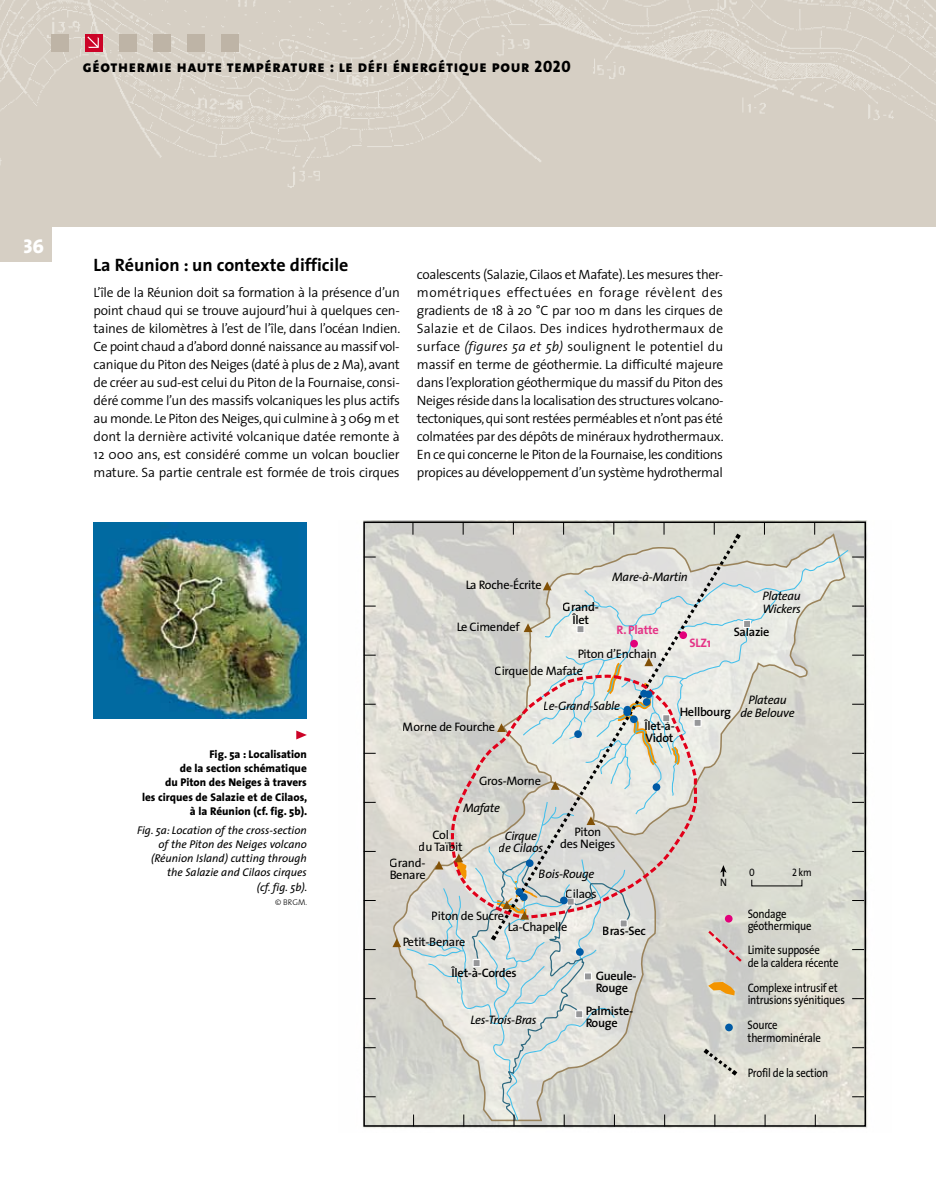
<style>
.page{position:relative;width:936px;height:1191px;background:#fff}
.page>*{position:absolute;margin:0;border:0;box-sizing:border-box;transform-origin:0 0}
.t1{font:19.95px "The Sans Extra Bold Caps";color:#fff}
.t2{font:700 18px "The Sans";color:#000}
.t3{font:16.5px "The Sans Extra Bold Caps";letter-spacing:.04em;color:#000;scale:.95 1}
.t4{font:300 13.5px/18px "The Sans";letter-spacing:-.025em;color:#000;text-align:justify}
.t5{font:12.3px/12.3px "The Sans";letter-spacing:-.02em;color:#000;text-align:center}
.t6{font:12.3px/12.3px "The Sans";letter-spacing:-.02em;color:#000;scale:.87 1}
.t7{font:italic 12.3px/12.3px "The Sans";letter-spacing:-.02em;color:#000;text-align:center}
.t8{font:600 12.3px/12.3px "The Sans";letter-spacing:-.02em;color:#000}
.t9{font:700 12.3px "The Sans";letter-spacing:-.02em;color:#e53286}
.t10{font:italic 11.25px/14.2px "The Sans";color:#000;text-align:right}
.t11{font:800 11.25px/14.2px "The Sans";color:#000;text-align:right}
.t12{font:10.8px "The Sans";color:#000;scale:.9 1}
.t13{font:10.8px "The Sans Caps";color:#000;scale:.9 1}
.t14{font:300 8.25px "The Sans";color:#000}
.s1{font-style:italic}
.s2{font-family:"The Sans Caps"}
</style>
<div class="page">
<div style="left:0;top:29px;width:51px;height:232px;background:#d6cfc4"></div>
<div style="left:0;top:0;width:935px;height:226px;background:#d6cfc4"></div>
<img style="left:0;top:0;width:935px;height:188px">
<img style="left:362px;top:521px;width:506px;height:607px">
<svg style="left:392px;top:523px;width:472px;height:605px;background:#d7d7d1"></svg>
<svg style="left:296px;top:730px;width:11px;height:9px"></svg>
<div style="left:119px;top:34px;width:17px;height:17px;background:#beb4a6"></div>
<div style="left:51px;top:34px;width:17px;height:17px;background:#beb4a6"></div>
<svg style="left:83px;top:32px;width:21px;height:21px"></svg>
<div style="left:153px;top:34px;width:17px;height:17px;background:#beb4a6"></div>
<div style="left:187px;top:34px;width:17px;height:17px;background:#beb4a6"></div>
<div style="left:221px;top:34px;width:17px;height:17px;background:#beb4a6"></div>
<img style="left:94px;top:522px;width:213px;height:197px">
<p class="t3" style="left:83px;top:53px;width:515px">géothermie haute température : le défi énergétique pour 2020</p>
<h1 class="t1" style="left:23px;top:229px;width:22px">36</h1>
<h2 class="t2" style="left:94px;top:250px;width:256px">La Réunion : un contexte difficile</h2>
<p class="t4" style="left:94px;top:283px;width:308px">L’île de la Réunion doit sa formation à la présence d’un point chaud qui se trouve aujourd’hui à quelques cen&shy;taines de kilomètres à l’est de l’île, dans l’océan Indien.<br>Ce point chaud a d’abord donné naissance au massif vol&shy;canique du Piton des Neiges (daté à plus de 2 Ma), avant de créer au sud-est celui du Piton de la Fournaise, consi&shy;déré comme l’un des massifs volcaniques les plus actifs au monde. Le Piton des Neiges, qui culmine à 3 069 m et dont la dernière activité volcanique datée remonte à 12 000 ans, est considéré comme un volcan bouclier mature. Sa partie centrale est formée de trois cirques</p>
<p class="t4" style="left:417px;top:265px;width:308px">coalescents (Salazie, Cilaos et Mafate). Les mesures ther&shy;mométriques effectuées en forage révèlent des gradients de 18 à 20 °C par 100 m dans les cirques de Salazie et de Cilaos. Des indices hydrothermaux de surface <span class="s1">(figures 5a et 5b)</span> soulignent le potentiel du massif en terme de géothermie. La difficulté majeure dans l’exploration géothermique du massif du Piton des Neiges réside dans la localisation des structures volcano&shy;tectoniques, qui sont restées perméables et n’ont pas été colmatées par des dépôts de minéraux hydrothermaux.<br>En ce qui concerne le Piton de la Fournaise, les conditions propices au développement d’un système hydrothermal</p>
<p class="t7" style="left:612px;top:570px;width:77px">Mare-à-Martin</p>
<p class="t5" style="left:465px;top:579px;width:78px">La Roche-Écrite</p>
<p class="t5" style="left:456px;top:620px;width:65px">Le Cimendef</p>
<p class="t5" style="left:494px;top:664px;width:90px">Cirque de Mafate</p>
<p class="t8" style="left:563px;top:601px;width:37px;text-align:center">Grand-<br>Îlet</p>
<p class="t9" style="left:616px;top:619px;width:44px">R. Platte</p>
<p class="t5" style="left:577px;top:647px;width:81px">Piton d’Enchain</p>
<p class="t9" style="left:689px;top:632px;width:23px">SLZ1</p>
<p class="t7" style="left:762px;top:589px;width:40px;text-align:left">Plateau<br>Wickers</p>
<p class="t8" style="left:733px;top:626px;width:37px">Salazie</p>
<p class="t11" style="left:142px;top:746px;width:167px">Fig. 5a : Localisation<br>de la section schématique<br>du Piton des Neiges à travers<br>les cirques de Salazie et de Cilaos, à la Réunion (cf. fig. 5b).</p>
<p class="t10" style="left:137px;top:822px;width:172px">Fig. 5a: Location of the cross-section of the Piton des Neiges volcano (Réunion Island) cutting through the Salazie and Cilaos cirques<br>(cf. fig. 5b).</p>
<p class="t14" style="left:275px;top:895px;width:34px">© BRGM.</p>
<p class="t5" style="left:402px;top:720px;width:94px">Morne de Fourche</p>
<p class="t7" style="left:544px;top:699px;width:77px">Le-Grand-Sable</p>
<p class="t8" style="left:679px;top:705px;width:53px">Hellbourg</p>
<p class="t8" style="left:644px;top:719px;width:32px">Îlet-à-<br>Vidot</p>
<p class="t7" style="left:740px;top:693px;width:56px">Plateau<br>de Belouve</p>
<p class="t5" style="left:479px;top:774px;width:63px">Gros-Morne</p>
<p class="t7" style="left:463px;top:801px;width:38px">Mafate</p>
<p class="t5" style="left:418px;top:828px;width:45px">Col<br>du Taïbit</p>
<p class="t7" style="left:498px;top:829px;width:46px">Cirque de Cilaos</p>
<p class="t5" style="left:560px;top:825px;width:57px">Piton<br>des Neiges</p>
<p class="t5" style="left:389px;top:856px;width:38px;text-align:left">Grand-<br>Benare</p>
<p class="t7" style="left:538px;top:867px;width:57px">Bois-Rouge</p>
<p class="t5" style="left:566px;top:886px;width:32px">Cilaos</p>
<p class="t5" style="left:432px;top:909px;width:74px">Piton de Sucre</p>
<p class="t5" style="left:507px;top:920px;width:61px">La-Chapelle</p>
<p class="t5" style="left:402px;top:935px;width:65px">Petit-Benare</p>
<p class="t8" style="left:603px;top:924px;width:44px">Bras-Sec</p>
<p class="t8" style="left:451px;top:966px;width:67px">Îlet-à-Cordes</p>
<p class="t7" style="left:470px;top:1013px;width:68px">Les-Trois-Bras</p>
<p class="t8" style="left:585px;top:1004px;width:50px">Palmiste-<br>Rouge</p>
<p class="t8" style="left:595px;top:969px;width:42px">Gueule-<br>Rouge</p>
<p class="t12" style="left:720px;top:873px;width:9px">N</p>
<p class="t13" style="left:749px;top:863px;width:8px">0</p>
<p class="t12" style="left:792px;top:863px;width:23px"><span class="s2">2</span> km</p>
<p class="t6" style="left:747px;top:907px;width:75px">Sondage géothermique</p>
<p class="t6" style="left:747px;top:943px;width:106px">Limite supposée<br>de la caldera récente</p>
<p class="t6" style="left:747px;top:981px;width:113px">Complexe intrusif et intrusions syénitiques</p>
<p class="t6" style="left:747px;top:1018px;width:86px">Source thermominérale</p>
<p class="t6" style="left:747px;top:1066px;width:94px">Profil de la section</p>
</div>
